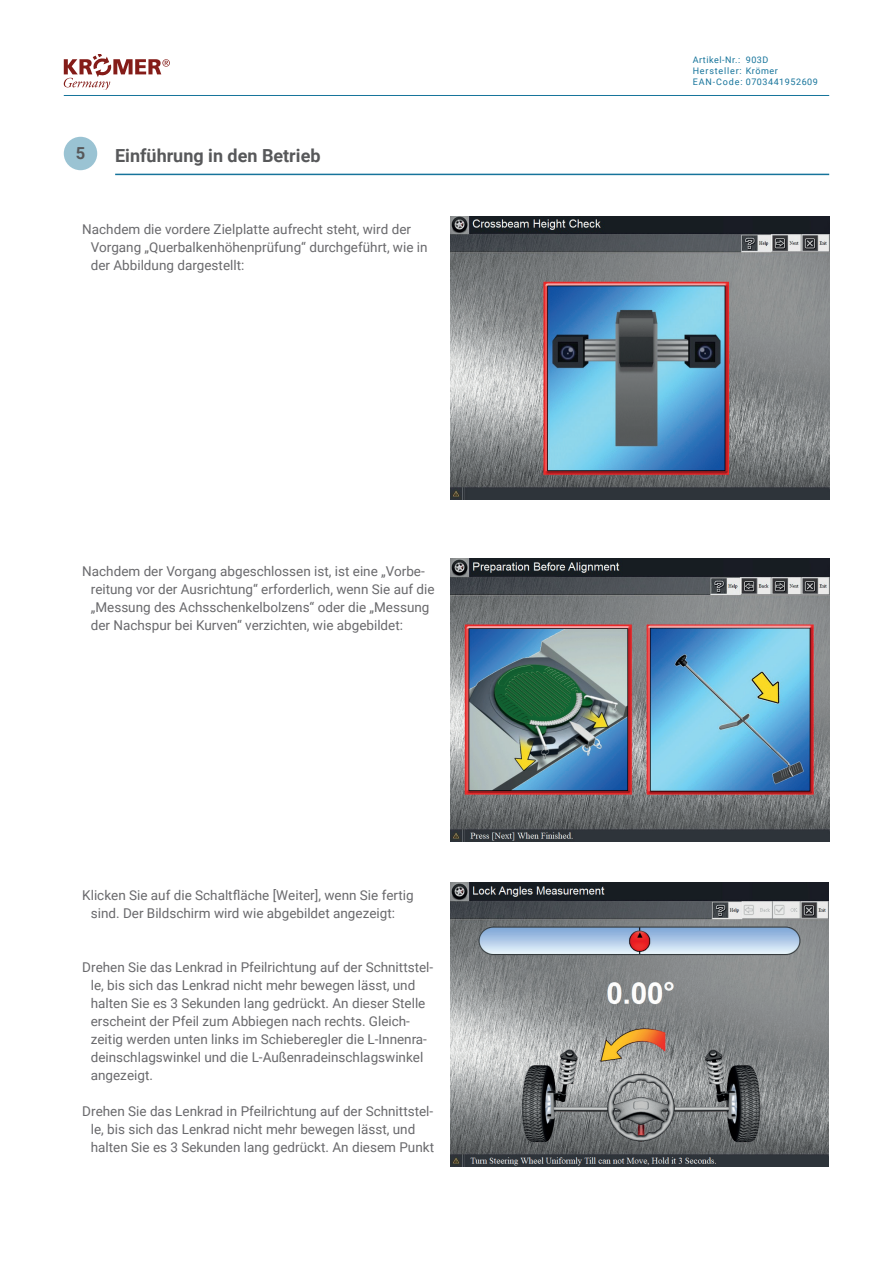
<style>
.page{position:relative;width:893px;height:1263px;background:#fff}
.page>*{position:absolute;margin:0;border:0;box-sizing:border-box;transform-origin:0 0}
.t1{font:700 18px "Roboto";color:#57585a}
.t2{font:700 16.5px "Roboto";color:#57585a}
.t3{font:13.5px/18px "Roboto";color:#69696c}
.t4{font:9px/10.8px "Roboto";letter-spacing:.06em;color:#16749b}
</style>
<div class="page">
<svg style="left:64px;top:54px;width:106px;height:36px"></svg>
<hr style="left:64px;top:95px;width:765px;height:1px;background:#16749b">
<hr style="left:115px;top:174px;width:714px;height:1px;background:#16749b">
<div style="left:64px;top:137px;width:33px;height:33px;background:#9ac3d3;border-radius:50%"></div>
<img style="left:451px;top:216px;width:378px;height:283px">
<img style="left:451px;top:558px;width:378px;height:284px">
<img style="left:451px;top:882px;width:378px;height:285px">
<p class="t2" style="left:76px;top:142px;width:11px">5</p>
<h1 class="t1" style="left:115px;top:143px;width:207px">Einführung in den Betrieb</h1>
<p class="t3" style="left:91px;top:220px;width:338px;text-indent:-9px">Nachdem die vordere Zielplatte aufrecht steht, wird der<br>Vorgang „Querbalkenhöhenprüfung“ durchgeführt, wie in der Abbildung dargestellt:</p>
<p class="t3" style="left:91px;top:562px;width:345px;text-indent:-9px">Nachdem der Vorgang abgeschlossen ist, ist eine „Vorbe&shy;reitung vor der Ausrichtung“ erforderlich, wenn Sie auf die „Messung des Achsschenkelbolzens“ oder die „Messung der Nachspur bei Kurven“ verzichten, wie abgebildet:</p>
<p class="t3" style="left:91px;top:886px;width:324px;text-indent:-9px">Klicken Sie auf die Schaltfläche [Weiter], wenn Sie fertig sind. Der Bildschirm wird wie abgebildet angezeigt:</p>
<p class="t3" style="left:91px;top:958px;width:344px;text-indent:-9px">Drehen Sie das Lenkrad in Pfeilrichtung auf der Schnittstel&shy;le, bis sich das Lenkrad nicht mehr bewegen lässt, und halten Sie es 3 Sekunden lang gedrückt. An dieser Stelle erscheint der Pfeil zum Abbiegen nach rechts. Gleich&shy;zeitig werden unten links im Schieberegler die L-Innenra&shy;deinschlagswinkel und die L-Außenradeinschlagswinkel angezeigt.</p>
<p class="t3" style="left:91px;top:1102px;width:345px;text-indent:-9px">Drehen Sie das Lenkrad in Pfeilrichtung auf der Schnittstel&shy;le, bis sich das Lenkrad nicht mehr bewegen lässt, und halten Sie es 3 Sekunden lang gedrückt. An diesem Punkt</p>
<p class="t4" style="left:693px;top:54px;width:127px">Artikel-Nr.:<br>Hersteller: Krömer<br>EAN-Code: 0703441952609</p>
<p class="t4" style="left:746px;top:54px;width:24px">903D</p>
</div>
